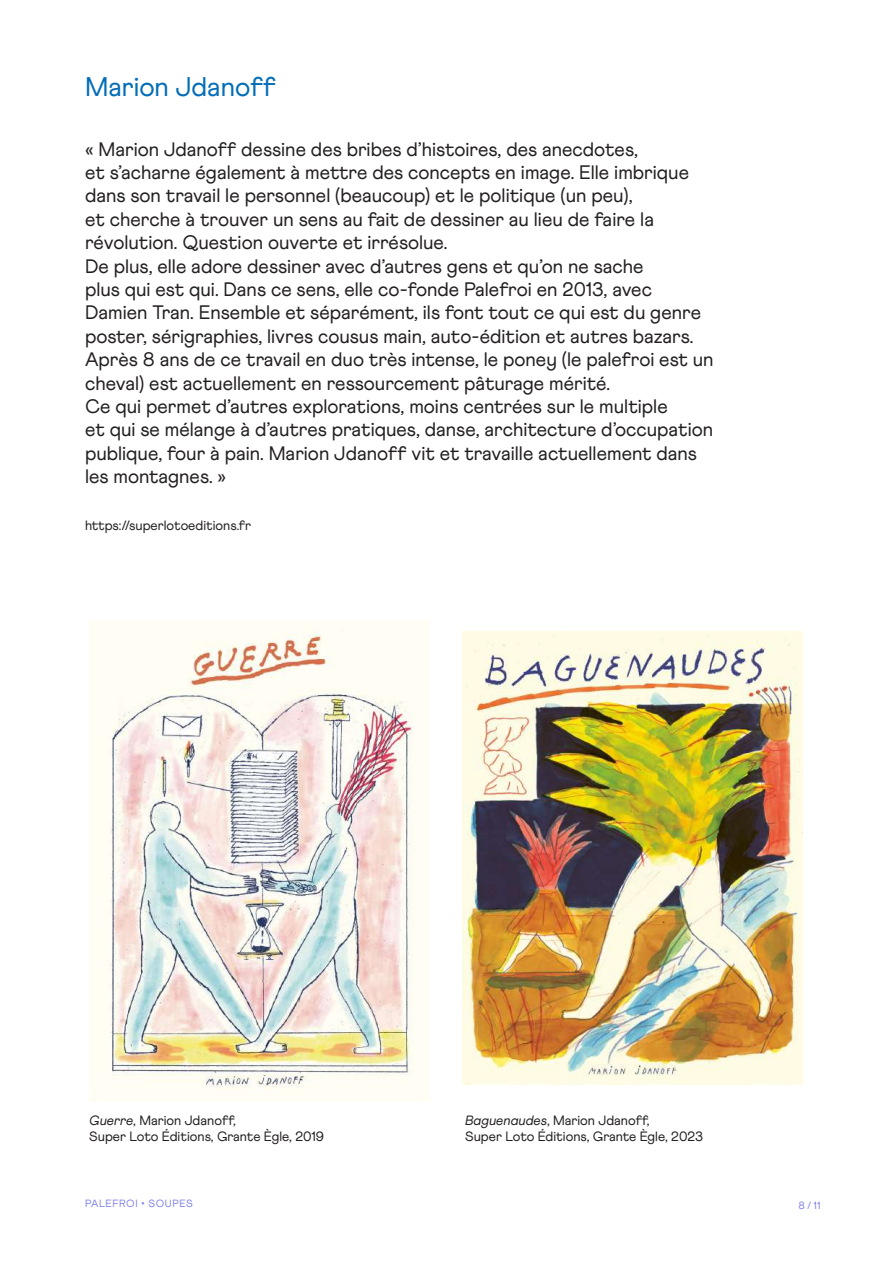
<style>
.page{position:relative;width:893px;height:1263px;background:#fff}
.page>*{position:absolute;margin:0;border:0;box-sizing:border-box;transform-origin:0 0}
.t1{font:27px "Athletics";color:#036db7}
.t2{font:19.5px/23.4px "Athletics";color:#231f20}
.t3{font:13.5px/16.2px "Athletics";color:#231f20}
.t4{font:10.5px "Athletics";letter-spacing:.06em;color:#7e81e9}
.s1{font-style:italic}
</style>
<div class="page">
<img style="left:89px;top:621px;width:340px;height:480px">
<img style="left:463px;top:631px;width:339px;height:453px">
<h1 class="t1" style="left:85px;top:71px;width:192px">Marion Jdanoff</h1>
<p class="t2" style="left:85px;top:137px;width:630px">« Marion Jdanoff dessine des bribes d’histoires, des anecdotes,<br>et s’acharne également à mettre des concepts en image. Elle imbrique dans son travail le personnel (beaucoup) et le politique (un peu),<br>et cherche à trouver un sens au fait de dessiner au lieu de faire la révolution. Question ouverte et irrésolue.<br>De plus, elle adore dessiner avec d’autres gens et qu’on ne sache<br>plus qui est qui. Dans ce sens, elle co-fonde Palefroi en 2013, avec Damien Tran. Ensemble et séparément, ils font tout ce qui est du genre poster, sérigraphies, livres cousus main, auto-édition et autres bazars.<br>Après 8 ans de ce travail en duo très intense, le poney (le palefroi est un cheval) est actuellement en ressourcement pâturage mérité.<br>Ce qui permet d’autres explorations, moins centrées sur le multiple<br>et qui se mélange à d’autres pratiques, danse, architecture d’occupation publique, four à pain. Marion Jdanoff vit et travaille actuellement dans les montagnes. »</p>
<p class="t3" style="left:85px;top:517px;width:168px">https://superlotoeditions.fr</p>
<p class="t3" style="left:89px;top:1112px;width:236px"><span class="s1">Guerre</span>, Marion Jdanoff,<br>Super Loto Éditions, Grante Ègle, 2019</p>
<p class="t3" style="left:465px;top:1112px;width:240px"><span class="s1">Baguenaudes</span>, Marion Jdanoff,<br>Super Loto Éditions, Grante Ègle, 2023</p>
<p class="t4" style="left:85px;top:1198px;width:109px">PALEFROI • SOUPES</p>
<p class="t4" style="left:798px;top:1200px;width:24px">8/11</p>
</div>
